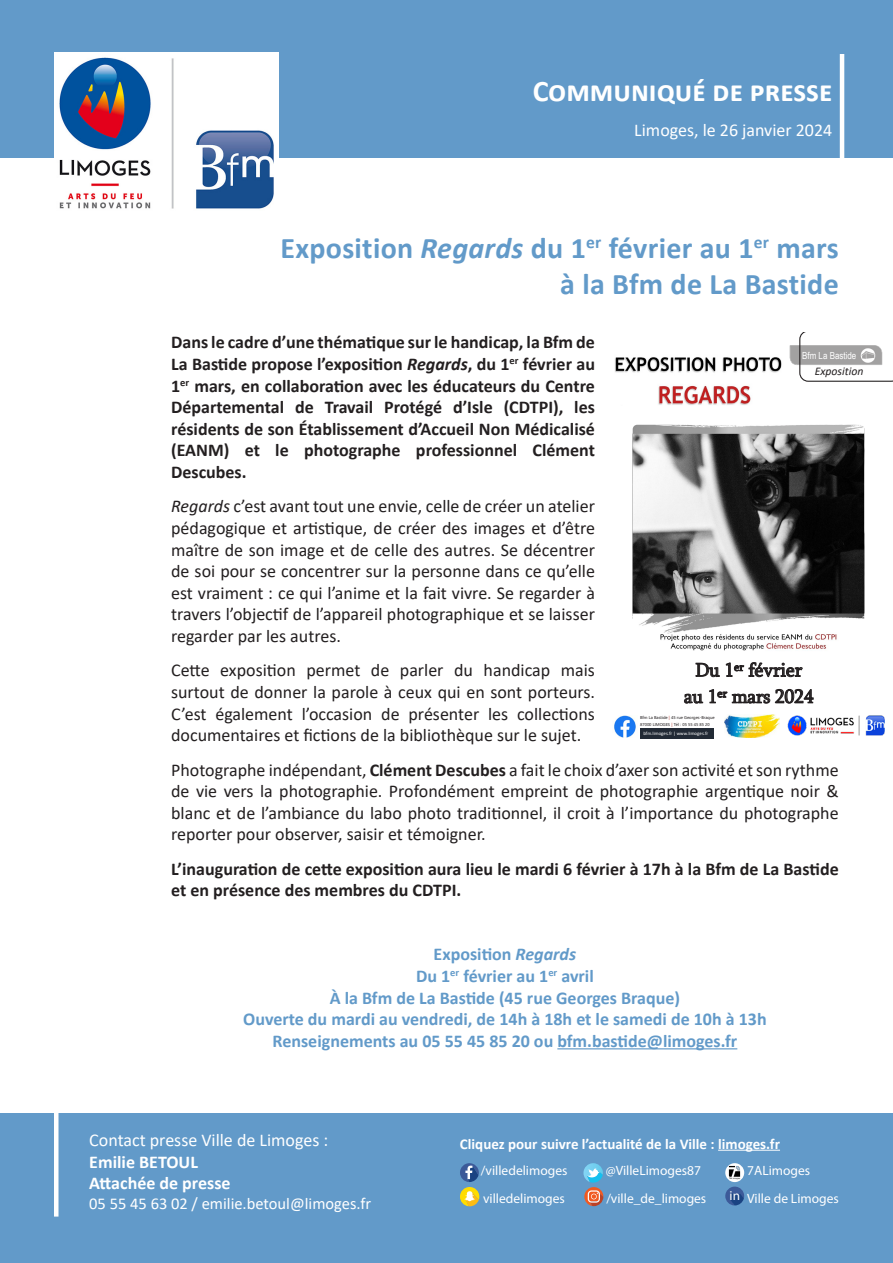
<style>
.page{position:relative;width:893px;height:1263px;background:#fff}
.page>*{position:absolute;margin:0;border:0;box-sizing:border-box;transform-origin:0 0}
.t1{font:700 30px "Calibri";letter-spacing:.01em;color:#629ac9}
.t2{font:700 30px "Calibri";color:#fff}
.t3{font:19.5px/26.4px "Sylfaen";letter-spacing:-.01em;color:#231f20;text-align:center}
.t4{font:18px/21.6px "Calibri";color:#231f20;text-align:justify}
.t5{font:700 18px/21.6px "Calibri";color:#231f20;text-align:justify}
.t6{font:700 18px "Calibri";color:#629ac9}
.t7{font:18px "Calibri";color:#fff}
.t8{font:700 18px "Calibri";color:#fff}
.t9{font:16.5px "Calibri";color:#fff}
.t10{font:700 15px "Calibri";color:#fff}
.t11{font:13.5px "Myriad Pro";color:#fff}
.t12{font:13.2px "Myriad Pro";color:#fff}
.t13{font:italic 11.7px "Calibri";color:#231f20}
.t14{font:9.75px "Arial Narrow";color:#fff}
.t15{font:4.8px "Calibri";color:#fff}
.t16{font:3.9px/6.6px "Microsoft Ya Hei UI";color:#231f20}
.s1{font-style:italic}
.s2{font-weight:700}
.s3{color:#b23227}
</style>
<div class="page">
<hr style="left:557px;top:1048px;width:180px;height:1px;background:#629ac9">
<div style="left:0;top:0;width:893px;height:157px;background:#629ac9"></div>
<hr style="left:840px;top:54px;width:4px;height:112px;background:#fff">
<img style="left:54px;top:53px;width:225px;height:156px">
<div style="left:0;top:1114px;width:893px;height:149px;background:#629ac9"></div>
<hr style="left:54px;top:1105px;width:4px;height:111px;background:#fff">
<hr style="left:718px;top:1150px;width:62px;height:1px;background:#fff">
<svg style="left:460px;top:1163px;width:19px;height:43px"></svg>
<svg style="left:583px;top:1163px;width:20px;height:43px"></svg>
<svg style="left:725px;top:1163px;width:19px;height:19px"></svg>
<svg style="left:728px;top:1166px;width:13px;height:13px"></svg>
<svg style="left:725px;top:1186px;width:19px;height:19px"></svg>
<img style="left:789px;top:345px;width:10px;height:20px">
<img style="left:615px;top:357px;width:167px;height:48px">
<svg style="left:633px;top:425px;width:231px;height:227px"></svg>
<svg style="left:684px;top:662px;width:130px;height:42px"></svg>
<div style="left:640px;top:728px;width:73px;height:10px;background:#222a35"></div>
<img style="left:787px;top:715px;width:98px;height:21px">
<img style="left:614px;top:715px;width:22px;height:23px">
<svg style="left:799px;top:333px;width:94px;height:49px"></svg>
<img style="left:724px;top:715px;width:55px;height:22px">
<p class="t2" style="left:533px;top:70px;width:301px">Communiqué de presse</p>
<p class="t7" style="left:634px;top:117px;width:200px">Limoges, le 26 janvier 2024</p>
<p class="t1" style="left:280px;top:227px;width:560px">Exposition <span class="s1">Regards</span> du 1<sup>er</sup> février au 1<sup>er</sup> mars</p>
<p class="t1" style="left:560px;top:263px;width:280px">à la Bfm de La Bastide</p>
<p class="t5" style="left:171px;top:331px;width:425px">Dans le cadre d’une thématique sur le handicap, la Bfm de La Bastide propose l’exposition <span class="s1">Regards</span>, du 1<sup>er</sup> février au 1<sup>er</sup> mars, en collaboration avec les éducateurs du Centre Départemental de Travail Protégé d’Isle (CDTPI), les résidents de son Établissement d’Accueil Non Médicalisé (EANM) et le photographe professionnel Clément Descubes.</p>
<p class="t4" style="left:171px;top:495px;width:425px"><span class="s1">Regards</span> c’est avant tout une envie, celle de créer un atelier pédagogique et artistique, de créer des images et d’être maître de son image et de celle des autres. Se décentrer de soi pour se concentrer sur la personne dans ce qu’elle est vraiment : ce qui l’anime et la fait vivre. Se regarder à travers l’objectif de l’appareil photographique et se laisser regarder par les autres.</p>
<p class="t4" style="left:171px;top:659px;width:425px">Cette exposition permet de parler du handicap mais surtout de donner la parole à ceux qui en sont porteurs.<br>C’est également l’occasion de présenter les collections documentaires et fictions de la bibliothèque sur le sujet.</p>
<p class="t4" style="left:171px;top:758px;width:669px">Photographe indépendant, <span class="s2">Clément Descubes</span> a fait le choix d’axer son activité et son rythme de vie vers la photographie. Profondément empreint de photographie argentique noir &amp; blanc et de l’ambiance du labo photo traditionnel, il croit à l’importance du photographe reporter pour observer, saisir et témoigner.</p>
<p class="t5" style="left:171px;top:858px;width:669px">L’inauguration de cette exposition aura lieu le mardi 6 février à 17h à la Bfm de La Bastide et en présence des membres du CDTPI.</p>
<p class="t14" style="left:802px;top:349px;width:56px">Bfm La Bastide</p>
<p class="t13" style="left:815px;top:363px;width:50px">Exposition</p>
<p class="t3" style="left:684px;top:656px;width:131px">Du 1<sup>er</sup> février au 1<sup>er</sup> mars 2024</p>
<p class="t16" style="left:640px;top:714px;width:76px">Bfm La Bastide <span class="s3">|</span> 45 rue Georges-Braque<br>87000 LIMOGES <span class="s3">|</span> Tél : 05 55 45 85 20</p>
<p class="t15" style="left:643px;top:730px;width:66px">bfm.limoges.fr | www.limoges.fr</p>
<p class="t6" style="left:434px;top:942px;width:144px">Exposition <span class="s1">Regards</span></p>
<p class="t6" style="left:416px;top:963px;width:179px">Du 1<sup>er</sup> février au 1<sup>er</sup> avril</p>
<p class="t6" style="left:330px;top:985px;width:352px">À la Bfm de La Bastide (45 rue Georges Braque)</p>
<p class="t6" style="left:243px;top:1006px;width:525px">Ouverte du mardi au vendredi, de 14h à 18h et le samedi de 10h à 13h</p>
<p class="t6" style="left:273px;top:1028px;width:466px">Renseignements au 05 55 45 85 20 ou bfm.bastide@limoges.fr</p>
<p class="t7" style="left:89px;top:1127px;width:240px">Contact presse Ville de Limoges :</p>
<p class="t8" style="left:89px;top:1149px;width:110px">Emilie BETOUL</p>
<p class="t8" style="left:89px;top:1170px;width:143px">Attachée de presse</p>
<p class="t9" style="left:89px;top:1192px;width:283px">05 55 45 63 02 / emilie.betoul@limoges.fr</p>
<p class="t10" style="left:460px;top:1133px;width:322px">Cliquez pour suivre l’actualité de la Ville : limoges.fr</p>
<p class="t11" style="left:606px;top:1162px;width:97px">@VilleLimoges87</p>
<p class="t11" style="left:606px;top:1190px;width:101px">/ville_de_limoges</p>
<p class="t11" style="left:747px;top:1190px;width:93px">Ville de Limoges</p>
<p class="t11" style="left:481px;top:1162px;width:88px">/villedelimoges</p>
<p class="t11" style="left:483px;top:1190px;width:83px">villedelimoges</p>
<p class="t11" style="left:747px;top:1162px;width:65px">7ALimoges</p>
<p class="t12" style="left:730px;top:1187px;width:12px">in</p>
</div>
